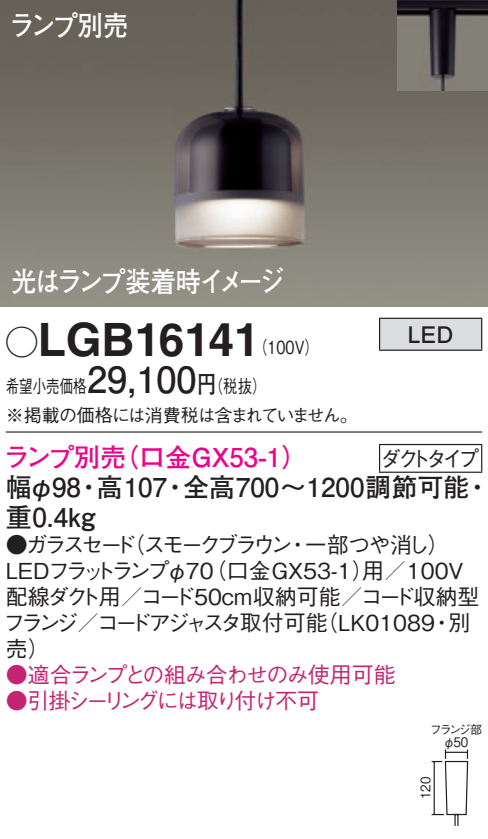
<style>
.page{position:relative;width:488px;height:839px;background:#fff}
.page>*{position:absolute;margin:0;border:0;box-sizing:border-box;transform-origin:0 0}
.t1{font:700 46px "Helvetica LT Std";color:#231f20}
.t2{font:700 36px "Futo Go B101 Pro";color:#231f20}
.t3{font:700 28px "Futo Go B101 Pro";letter-spacing:-.12em;color:#fff;scale:.9 1}
.t4{font:700 26px/30px "Futo Go B101 Pro";color:#231f20}
.t5{font:700 26px "Futo Go B101 Pro";color:#ed028c}
.t6{font:700 22.8px "Futo Go B101 Pro";color:#231f20}
.t7{font:500 22px "Gothic BBB Pro";letter-spacing:-.02em;color:#231f20}
.t8{font:500 22px "Gothic BBB Pro";color:#231f20}
.t9{font:500 22px/26px "Gothic BBB Pro";letter-spacing:-.17em;color:#231f20}
.t10{font:500 22px "Gothic BBB Pro";letter-spacing:-.07em;color:#c42573}
.t11{font:500 22px "Gothic BBB Pro";letter-spacing:-.115em;color:#231f20}
.t12{font:500 22px "Gothic BBB Pro";letter-spacing:-.125em;color:#c42573}
.t13{font:500 22px "Gothic BBB Pro";letter-spacing:-.155em;color:#231f20}
.t14{font:500 22px "Gothic BBB Pro";letter-spacing:-.19em;color:#231f20}
.t15{font:500 22px "Gothic BBB Pro";letter-spacing:-.115em;color:#231f20;scale:.94 1}
.t16{font:500 18px "Gothic BBB Pro";letter-spacing:-.065em;color:#231f20}
.t17{font:500 18px "Gothic BBB Pro";letter-spacing:-.025em;color:#231f20;scale:.8 1}
.t18{font:500 18px "Gothic BBB Pro";letter-spacing:-.025em;color:#231f20;scale:.75 1}
.t19{font:500 13.2px "Gothic BBB Pro";color:#231f20;scale:.9 1}
.t20{font:500 12px "Gothic BBB Pro";letter-spacing:-.185em;color:#231f20}
.s1{font-family:"Ford Classification 1";font-weight:400;font-size:32px}
.s2{font-family:"Futo Go B101 Pro";font-weight:700;font-size:24px}
</style>
<div class="page">
<img style="left:0;top:0;width:488px;height:306px">
<img style="left:397px;top:0;width:91px;height:91px">
<div style="left:379px;top:318px;width:102px;height:32px;background:#dcdddf"></div>
<hr style="left:379px;top:317px;width:103px;height:2px;background:#231f20">
<hr style="left:379px;top:319px;width:1px;height:30px;background:#231f20">
<hr style="left:481px;top:319px;width:1px;height:30px;background:#231f20">
<hr style="left:379px;top:349px;width:103px;height:2px;background:#231f20">
<hr style="left:6px;top:431px;width:476px;height:1px;background:#231f20">
<svg style="left:379px;top:445px;width:1px;height:26px"></svg>
<hr style="left:379px;top:444px;width:103px;height:1px;background:#231f20">
<svg style="left:481px;top:445px;width:1px;height:26px"></svg>
<hr style="left:379px;top:471px;width:103px;height:2px;background:#231f20">
<svg style="left:431px;top:749px;width:37px;height:77px"></svg>
<p class="t3" style="left:9px;top:3px;width:133px">ランプ別売</p>
<p class="t3" style="left:11px;top:258px;width:306px">光はランプ装着時イメージ</p>
<h1 class="t1" style="left:6px;top:311px;width:255px"><span class="s1">A</span>LGB16141</h1>
<p class="t17" style="left:253px;top:332px;width:84px">（100 (V</p>
<h2 class="t2" style="left:87px;top:351px;width:111px">29,100</h2>
<p class="t17" style="left:197px;top:372px;width:88px">（<span class="s2">円</span>税抜(</p>
<p class="t18" style="left:6px;top:372px;width:109px">希望小売価格</p>
<p class="t16" style="left:6px;top:400px;width:353px">※掲載の価格には消費税は含まれていません。</p>
<p class="t5" style="left:113px;top:436px;width:196px">（口金GX53-1(</p>
<p class="t5" style="left:4px;top:436px;width:124px">ランプ別売</p>
<p class="t6" style="left:407px;top:316px;width:47px">LED</p>
<p class="t15" style="left:380px;top:440px;width:106px">ダクトタイプ</p>
<p class="t4" style="left:183px;top:468px;width:287px">全高700～1200調節可能</p>
<p class="t4" style="left:6px;top:468px;width:91px">幅φ98重0.4kg</p>
<p class="t4" style="left:97px;top:468px;width:72px">高107</p>
<p class="t4" style="left:464px;top:468px;width:27px">・</p>
<p class="t4" style="left:76px;top:468px;width:27px">・</p>
<p class="t4" style="left:162px;top:468px;width:28px">・</p>
<p class="t14" style="left:123px;top:527px;width:171px">（スモークブラウン</p>
<p class="t11" style="left:305px;top:527px;width:146px">一部つや消し(</p>
<p class="t11" style="left:6px;top:527px;width:132px">●ガラスセード</p>
<p class="t11" style="left:287px;top:527px;width:23px">・</p>
<p class="t8" style="left:205px;top:553px;width:260px">（口金GX53-1 用）／100V</p>
<p class="t13" style="left:6px;top:553px;width:209px">LEDフラットランプφ70</p>
<p class="t7" style="left:6px;top:579px;width:475px">配線ダクト用／コード50cm収納可能／コード収納型</p>
<p class="t11" style="left:448px;top:605px;width:23px">別</p>
<p class="t8" style="left:316px;top:605px;width:120px">（LK01089</p>
<p class="t9" style="left:3px;top:607px;width:326px">フランジ／コードアジャスタ取付可能売(</p>
<p class="t10" style="left:6px;top:657px;width:391px">●適合ランプとの組み合わせのみ使用可能</p>
<p class="t12" style="left:6px;top:683px;width:315px">●引掛シーリングには取り付け不可</p>
<p class="t11" style="left:430px;top:605px;width:23px">・</p>
<p class="t20" style="left:430px;top:719px;width:54px">フランジ部</p>
<p class="t19" style="left:414px;top:798px;width:26px;rotate:-90deg">120</p>
<p class="t19" style="left:443px;top:731px;width:29px">φ50</p>
</div>
